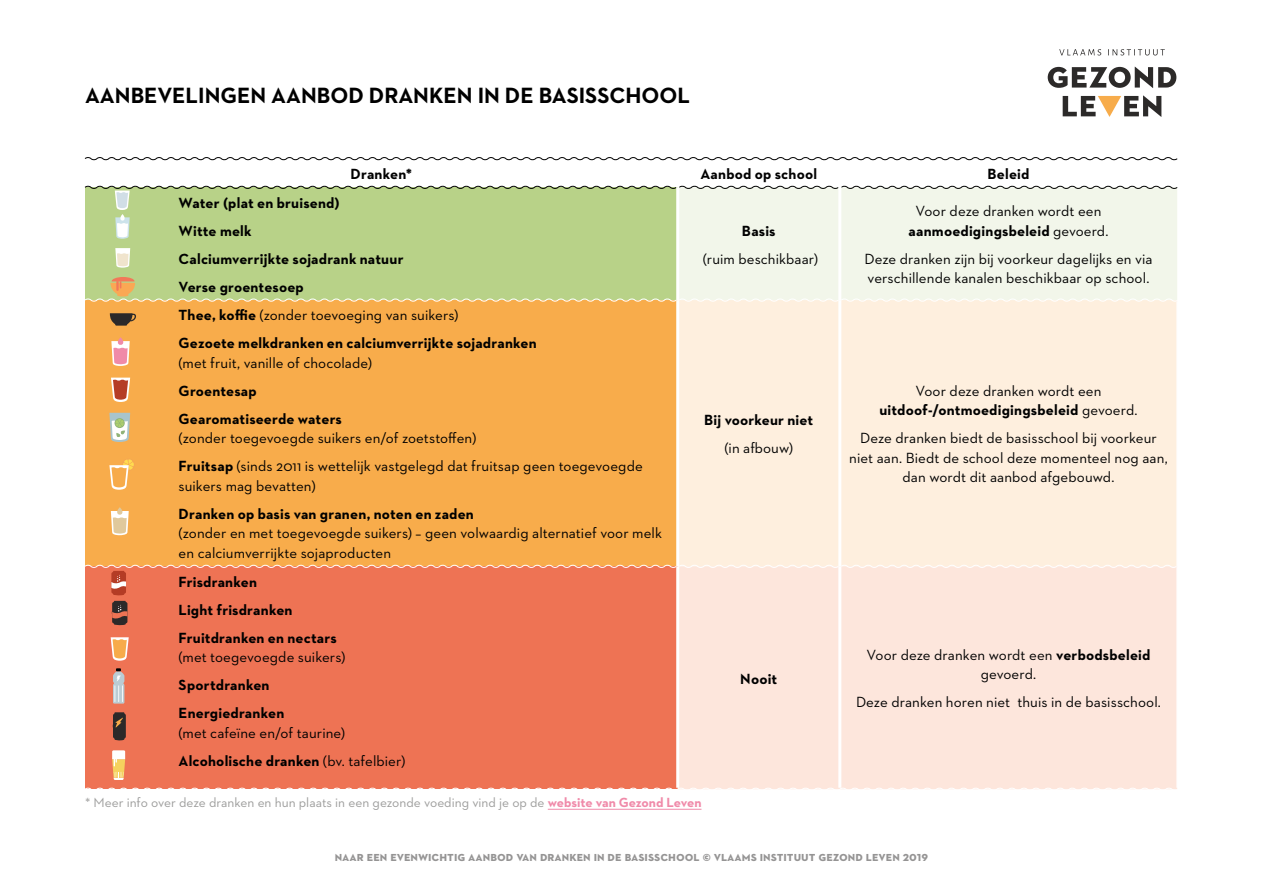
<style>
.page{position:relative;width:1263px;height:893px;background:#fff}
.page>*{position:absolute;margin:0;border:0;box-sizing:border-box;transform-origin:0 0}
.t1{font:700 22.5px "Neutraface 2 Text";color:#000}
.t2{font:15px/19.5px "Neutraface 2 Text";letter-spacing:.005em;color:#000;text-align:center}
.t3{font:700 15px/28px "Neutraface 2 Text";letter-spacing:.01em;color:#000}
.t4{font:13.5px "Neutraface 2 Text";color:#9d9d9c}
.t5{font:700 13.5px "Neutraface 2 Text";color:#959494}
.s1{font-weight:700}
.s2{font-weight:400}
.s3{font-weight:700;color:#f08aa9}
</style>
<div class="page">
<div style="left:85px;top:187px;width:593px;height:113px;background:#b8d288"></div>
<div style="left:679px;top:239px;width:498px;height:38px;background:#f2f6ea"></div>
<div style="left:85px;top:300px;width:593px;height:266px;background:#f8ac4b"></div>
<div style="left:679px;top:303px;width:497px;height:261px;background:#feefde"></div>
<div style="left:85px;top:566px;width:593px;height:223px;background:#ee7354"></div>
<div style="left:679px;top:626px;width:497px;height:161px;background:#fde6dc"></div>
<svg style="left:85px;top:787px;width:1092px;height:2px"></svg>
<hr style="left:676px;top:187px;width:3px;height:113px;background:#fff">
<hr style="left:838px;top:187px;width:3px;height:113px;background:#fff">
<hr style="left:676px;top:300px;width:3px;height:266px;background:#fff">
<hr style="left:838px;top:300px;width:3px;height:266px;background:#fff">
<hr style="left:676px;top:566px;width:3px;height:222px;background:#fff">
<hr style="left:838px;top:566px;width:3px;height:222px;background:#fff">
<svg style="left:84px;top:157px;width:1094px;height:82px"></svg>
<svg style="left:85px;top:277px;width:1092px;height:26px"></svg>
<svg style="left:115px;top:248px;width:15px;height:20px"></svg>
<svg style="left:110px;top:313px;width:26px;height:13px"></svg>
<svg style="left:109px;top:459px;width:25px;height:31px"></svg>
<svg style="left:111px;top:337px;width:19px;height:29px"></svg>
<svg style="left:85px;top:564px;width:1092px;height:62px"></svg>
<svg style="left:111px;top:637px;width:18px;height:24px"></svg>
<svg style="left:113px;top:668px;width:11px;height:36px"></svg>
<svg style="left:112px;top:750px;width:13px;height:30px"></svg>
<svg style="left:113px;top:712px;width:13px;height:29px"></svg>
<hr style="left:548px;top:809px;width:153px;height:1px;background:#f08aa9">
<svg style="left:111px;top:507px;width:18px;height:28px"></svg>
<svg style="left:111px;top:378px;width:19px;height:24px"></svg>
<svg style="left:109px;top:413px;width:21px;height:29px"></svg>
<svg style="left:1063px;top:95px;width:98px;height:22px"></svg>
<svg style="left:1048px;top:67px;width:128px;height:21px"></svg>
<svg style="left:1059px;top:49px;width:42px;height:6px"></svg>
<svg style="left:1108px;top:49px;width:57px;height:6px"></svg>
<h1 class="t1" style="left:85px;top:81px;width:607px">AANBEVELINGEN AANBOD DRANKEN IN DE BASISSCHOOL</h1>
<p class="t3" style="left:350px;top:160px;width:63px">Dranken*</p>
<p class="t3" style="left:700px;top:160px;width:118px">Aanbod op school</p>
<p class="t3" style="left:987px;top:160px;width:43px">Beleid</p>
<p class="t3" style="left:179px;top:188px;width:226px">Water (plat en bruisend)<br>Witte melk<br>Calciumverrijkte sojadrank natuur<br>Verse groentesoep</p>
<p class="t2" style="left:908px;top:201px;width:201px">Voor deze dranken wordt een <span class="s1">aanmoedigingsbeleid</span> gevoerd.</p>
<p class="t2" style="left:864px;top:249px;width:290px;text-align:left">Deze dranken zijn bij voorkeur dagelijks en via verschillende kanalen beschikbaar op school.</p>
<p class="t3" style="left:742px;top:216px;width:35px">Basis</p>
<p class="t2" style="left:703px;top:249px;width:117px">(ruim beschikbaar)</p>
<p class="t3" style="left:179px;top:301px;width:360px">Thee, koffie <span class="s2">(zonder toevoeging van suikers)<br></span>Gezoete melkdranken en calciumverrijkte sojadranken</p>
<p class="t2" style="left:179px;top:353px;width:195px">(met fruit, vanille of chocolade)</p>
<p class="t3" style="left:179px;top:377px;width:165px">Groentesap<br>Gearomatiseerde waters</p>
<p class="t2" style="left:179px;top:424px;width:466px;line-height:28px;text-align:left">(zonder toegevoegde suikers en/of zoetstoffen)<br><span class="s1">Fruitsap</span> (sinds 2011 is wettelijk vastgelegd dat fruitsap geen toegevoegde</p>
<p class="t2" style="left:179px;top:476px;width:139px">suikers mag bevatten)</p>
<p class="t3" style="left:179px;top:500px;width:297px">Dranken op basis van granen, noten en zaden</p>
<p class="t2" style="left:179px;top:523px;width:485px;text-align:left">(zonder en met toegevoegde suikers) – geen volwaardig alternatief voor melk en calciumverrijkte sojaproducten</p>
<p class="t3" style="left:179px;top:567px;width:160px">Frisdranken<br>Light frisdranken<br>Fruitdranken en nectars</p>
<p class="t2" style="left:179px;top:647px;width:168px">(met toegevoegde suikers)</p>
<p class="t3" style="left:179px;top:671px;width:107px">Sportdranken<br>Energiedranken</p>
<p class="t2" style="left:179px;top:718px;width:228px;line-height:28px;text-align:left">(met cafeïne en/of taurine)<br><span class="s1">Alcoholische dranken</span> (bv. tafelbier)</p>
<p class="t3" style="left:704px;top:406px;width:111px">Bij voorkeur niet</p>
<p class="t2" style="left:724px;top:438px;width:70px">(in afbouw)</p>
<p class="t3" style="left:740px;top:664px;width:38px">Nooit</p>
<p class="t4" style="left:85px;top:794px;width:618px">* Meer info over deze dranken en hun plaats in een gezonde voeding vind je op de <span class="s3">website van Gezond Leven</span></p>
<p class="t2" style="left:879px;top:381px;width:260px">Voor deze dranken wordt een <span class="s1">uitdoof-/ontmoedigingsbeleid</span> gevoerd.</p>
<p class="t2" style="left:849px;top:428px;width:320px">Deze dranken biedt de basisschool bij voorkeur niet aan. Biedt de school deze momenteel nog aan, dan wordt dit aanbod afgebouwd.</p>
<p class="t2" style="left:867px;top:645px;width:285px">Voor deze dranken wordt een <span class="s1">verbodsbeleid </span>gevoerd.</p>
<p class="t2" style="left:856px;top:692px;width:306px">Deze dranken horen niet thuis in de basisschool.</p>
<p class="t5" style="left:335px;top:848px;width:595px">naar een evenwichtig aanbod van dranken in de basisschool © vlaams instituut gezond leven 2019</p>
</div>
